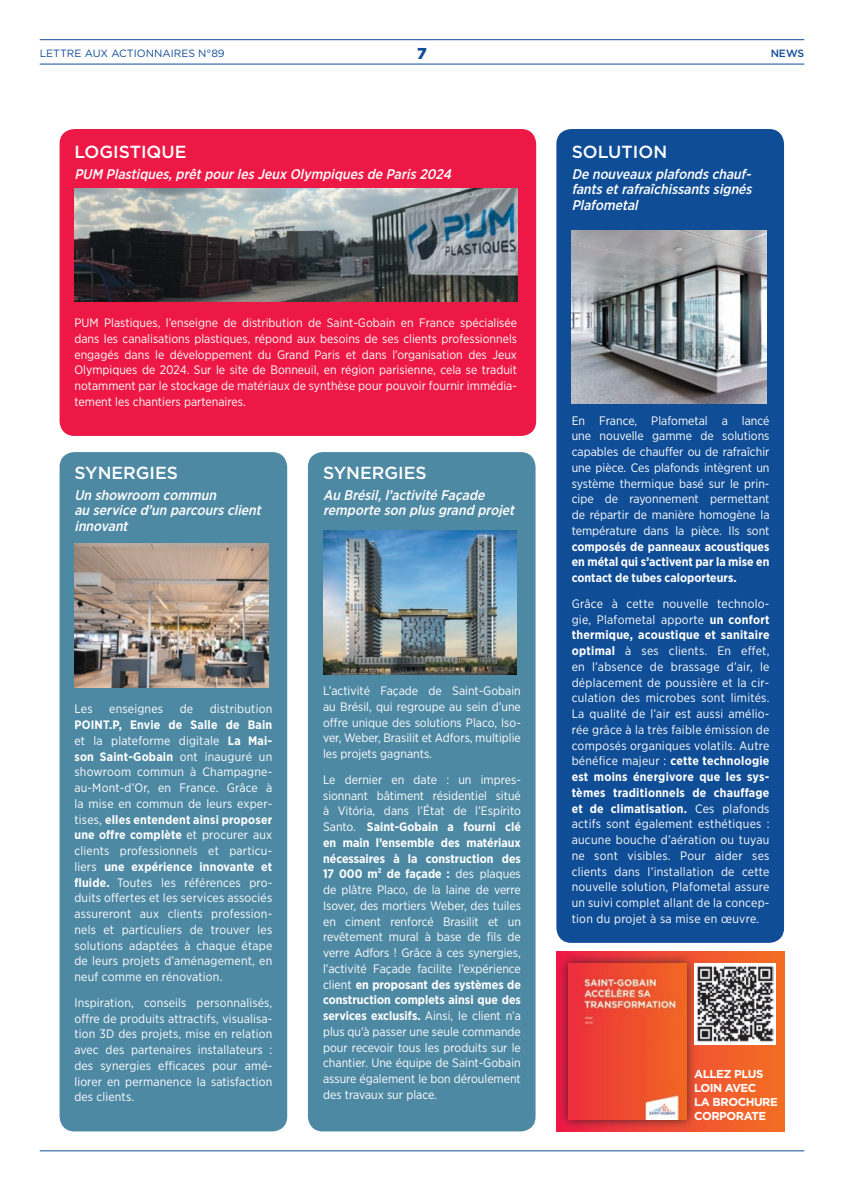
<style>
.page{position:relative;width:844px;height:1191px;background:#fff}
.page>*{position:absolute;margin:0;border:0;box-sizing:border-box;transform-origin:0 0}
.t1{font:500 17.5px "Gotham";color:#fff}
.t2{font:900 15.75px "Gotham";color:#0f4d96}
.t3{font:italic 500 14px/15.8px "Gotham Narrow";color:#fff}
.t4{font:12.25px/15.8px "Gotham Narrow";color:#fff;text-align:justify}
.t5{font:700 11.55px/13.8px "Gotham";letter-spacing:-.04em;color:#fff}
.t6{font:10.5px "Gotham";color:#0f4d96}
.t7{font:500 10.5px "Gotham";color:#0f4d96}
.s1{font-weight:700}
</style>
<div class="page">
<div style="left:60px;top:452px;width:227px;height:679px;background:#4e89a4;border-radius:15px"></div>
<div style="left:308px;top:452px;width:227px;height:679px;background:#4e89a4;border-radius:15px"></div>
<div style="left:556px;top:129px;width:227px;height:814px;background:#0f4d96;border-radius:15px"></div>
<hr style="left:40px;top:39px;width:764px;height:1px;background:#0f4d96">
<hr style="left:40px;top:64px;width:764px;height:1px;background:#0f4d96">
<img style="left:74px;top:543px;width:194px;height:144px">
<img style="left:323px;top:530px;width:193px;height:144px">
<img style="left:571px;top:230px;width:195px;height:174px">
<hr style="left:40px;top:1150px;width:764px;height:1px;background:#0f4d96">
<div style="left:556px;top:951px;width:228px;height:180px;background:linear-gradient(to right,#eb1d47,#f37323)"></div>
<div style="left:557px;top:952px;width:140px;height:177px;background:#231f20;opacity:.75"></div>
<img style="left:568px;top:963px;width:118px;height:156px">
<svg style="left:694px;top:963px;width:81px;height:81px"></svg>
<img style="left:696px;top:965px;width:77px;height:77px">
<div style="left:60px;top:129px;width:476px;height:307px;background:#ed1845;border-radius:15px"></div>
<img style="left:74px;top:188px;width:443px;height:113px">
<p class="t6" style="left:40px;top:46px;width:186px">LETTRE AUX ACTIONNAIRES N°89</p>
<p class="t2" style="left:417px;top:42px;width:11px">7</p>
<p class="t7" style="left:770px;top:46px;width:35px">NEWS</p>
<p class="t1" style="left:74px;top:140px;width:113px">LOGISTIQUE</p>
<p class="t3" style="left:74px;top:166px;width:382px">PUM Plastiques,prêtpourlesJeux Olympiquesde Paris2024</p>
<p class="t4" style="left:74px;top:315px;width:444px">PUM Plastiques, l’enseigne de distribution de Saint-Gobain en France spécialisée dans les canalisations plastiques, répond aux besoins de ses clients professionnels engagés dans le développement du Grand Paris et dans l’organisation des Jeux Olympiques de 2024. Sur le site de Bonneuil, en région parisienne, cela se traduit notamment par le stockage de matériaux de synthèse pour pouvoir fournir immédia&shy;tement les chantiers partenaires.</p>
<p class="t1" style="left:74px;top:461px;width:105px">SYNERGIES</p>
<p class="t3" style="left:74px;top:486px;width:191px">Un showroom commun<br>au service d’un parcoursclient innovant</p>
<p class="t1" style="left:323px;top:461px;width:105px">SYNERGIES</p>
<p class="t3" style="left:323px;top:486px;width:196px">Au Brésil,l’activité Façade remporte son plusgrand projet</p>
<p class="t4" style="left:74px;top:701px;width:199px;text-indent:135px">distribution <span class="s1">POINT.P, Envie de Salle de Bain </span>et la plateforme digitale <span class="s1">La Mai&shy;son Saint-Gobain</span> ont inauguré un showroom commun à Champagne&shy;au-Mont-d’Or, en France. Grâce à la mise en commun de leurs exper&shy;tises, <span class="s1">elles entendent ainsi proposer une offre complète</span> et procurer aux clients professionnels et particu&shy;liers <span class="s1">une expérience innovante et fluide.</span> Toutes les références pro&shy;duits offertes et les services associés assureront aux clients profession&shy;nels et particuliers de trouver les solutions adaptées à chaque étape de leurs projets d’aménagement, en neuf comme en rénovation.</p>
<p class="t4" style="left:74px;top:994px;width:199px">Inspiration, conseils personnalisés, offre de produits attractifs, visualisa&shy;tion 3D des projets, mise en relation avec des partenaires installateurs : des synergies efficaces pour amé&shy;liorer en permanence la satisfaction des clients.</p>
<p class="t4" style="left:74px;top:701px;width:20px">Les</p>
<p class="t4" style="left:109px;top:701px;width:55px">enseignes</p>
<p class="t4" style="left:180px;top:701px;width:15px">de</p>
<p class="t4" style="left:323px;top:682px;width:199px">L’activité Façade de Saint-Gobain au Brésil, qui regroupe au sein d’une offre unique des solutions Placo, Iso&shy;ver, Weber, Brasilit et Adfors, multiplie les projets gagnants.</p>
<p class="t4" style="left:323px;top:771px;width:199px">Le dernier en date : un impres&shy;sionnant bâtiment résidentiel situé à Vitória, dans l’État de l’Espírito Santo. <span class="s1">Saint-Gobain a fourni clé en main l’ensemble des matériaux nécessaires à la construction des 17 000 m² de façade :</span> des plaques de plâtre Placo, de la laine de verre Isover, des mortiers Weber, des tuiles en ciment renforcé Brasilit et un revêtement mural à base de fils de verre Adfors ! Grâce à ces synergies, l’activité Façade facilite l’expérience client <span class="s1">en proposant des systèmes de construction complets ainsi que des services exclusifs.</span> Ainsi, le client n’a plus qu’à passer une seule commande pour recevoir tous les produits sur le chantier. Une équipe de Saint-Gobain assure également le bon déroulement des travaux sur place.</p>
<p class="t1" style="left:571px;top:140px;width:97px">SOLUTION</p>
<p class="t3" style="left:571px;top:166px;width:185px;text-align:justify">De nouveaux plafondschauf&shy;fantsetrafraîchissantssignés Plafometal</p>
<p class="t4" style="left:571px;top:412px;width:199px">En France, Plafometal a lancé une nouvelle gamme de solutions capables de chauffer ou de rafraîchir une pièce. Ces plafonds intègrent un système thermique basé sur le prin&shy;cipe de rayonnement permettant de répartir de manière homogène la température dans la pièce. Ils sont <span class="s1">composés de panneaux acoustiques en métal qui s’activent par la mise en contact de tubes caloporteurs.</span></p>
<p class="t4" style="left:571px;top:595px;width:199px">Grâce à cette nouvelle technolo&shy;gie, Plafometal apporte <span class="s1">un confort thermique, acoustique et sanitaire optimal</span> à ses clients. En effet, en l’absence de brassage d’air, le déplacement de poussière et la cir&shy;culation des microbes sont limités.<br>La qualité de l’air est aussi amélio&shy;rée grâce à la très faible émission de composés organiques volatils. Autre bénéfice majeur : <span class="s1">cette technologie est moins énergivore que les sys&shy;tèmes traditionnels de chauffage et de climatisation.</span> Ces plafonds actifs sont également esthétiques : aucune bouche d’aération ou tuyau ne sont visibles. Pour aider ses clients dans l’installation de cette nouvelle solution, Plafometal assure un suivi complet allant de la concep&shy;tion du projet à sa mise en œuvre.</p>
<p class="t5" style="left:694px;top:1067px;width:85px">ALLEZ PLUS<br>LOIN AVEC<br>LA BROCHURE<br>CORPORATE</p>
</div>
